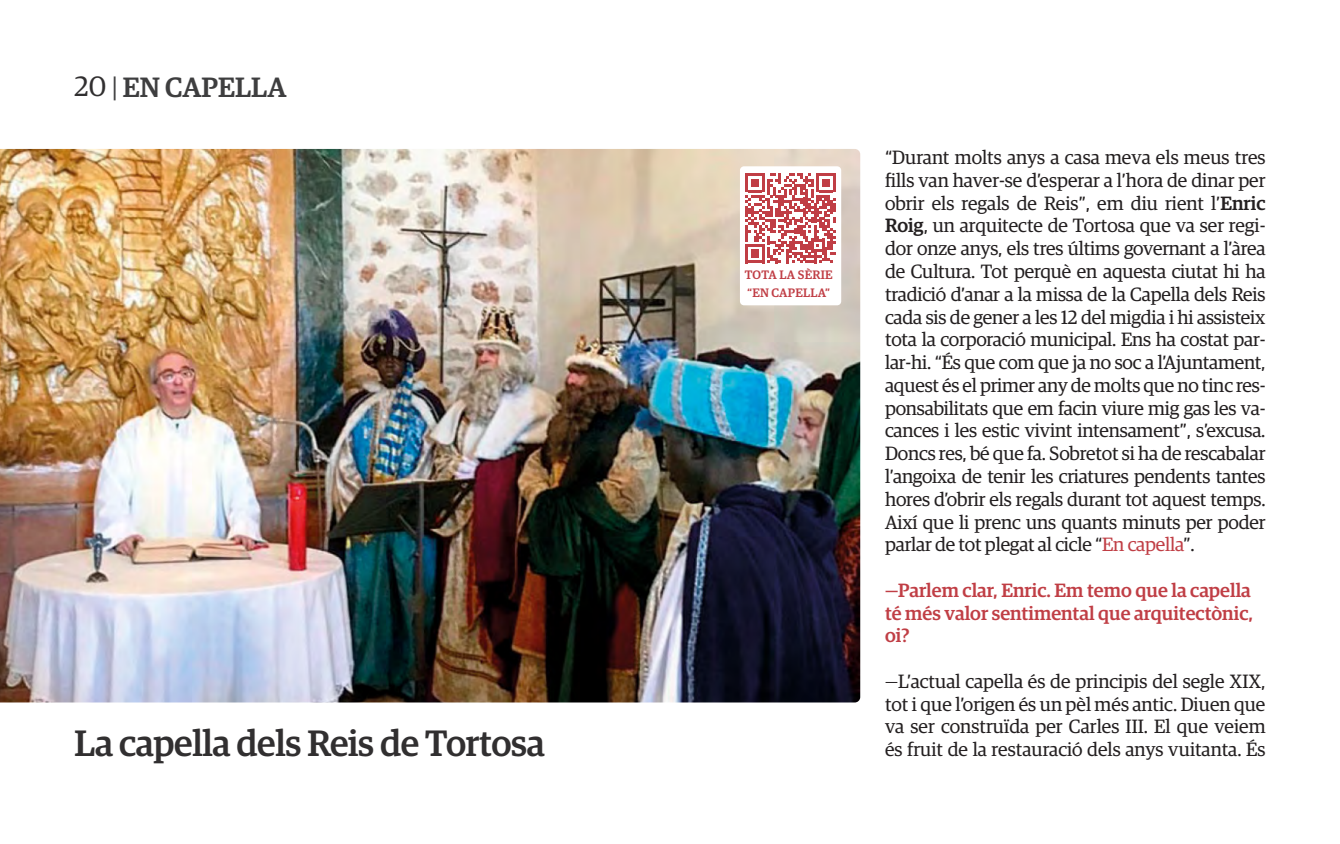
<style>
.page{position:relative;width:1340px;height:844px;background:#fff}
.page>*{position:absolute;margin:0;border:0;box-sizing:border-box;transform-origin:0 0}
.t1{font:500 36.75px "Guardian Egyp";letter-spacing:-.01em;color:#312f30}
.t2{font:500 28px "Guardian Egyp";color:#3e3e3f}
.t3{font:19.25px/22.8px "Guardian Egyp";color:#231f20;text-align:justify}
.t4{font:500 19.25px/22.8px "Guardian Egyp";color:#c03e45;text-align:justify}
.t5{font:500 12.25px/17.8px "Guardian Egyp";letter-spacing:.02em;color:#c03e45}
.s1{font-weight:400;color:#312f30}
.s2{font-weight:400}
.s3{font-weight:500}
.s4{color:#c03e45}
</style>
<div class="page">
<img style="left:0;top:149px;width:860px;height:553px">
<div style="left:740px;top:166px;width:101px;height:139px;background:#fff;border-radius:4px"></div>
<svg style="left:745px;top:173px;width:90px;height:90px"></svg>
<h2 class="t2" style="left:74px;top:67px;width:214px"><span class="s1">20</span> <span class="s2">|</span> EN CAPELLA</h2>
<p class="t3" style="left:885px;top:145px;width:382px">“Durant molts anys a casa meva els meus tres fills van haver-se d’esperar a l’hora de dinar per obrir els regals de Reis”, em diu rient l’<span class="s3">Enric Roig</span>, un arquitecte de Tortosa que va ser regi&shy;dor onze anys, els tres últims governant a l’àrea de Cultura. Tot perquè en aquesta ciutat hi ha tradició d’anar a la missa de la Capella dels Reis cada sis de gener a les 12 del migdia i hi assisteix tota la corporació municipal. Ens ha costat par&shy;lar-hi. “És que com que ja no soc a l’Ajuntament, aquest és el primer any de molts que no tinc res&shy;ponsabilitats que em facin viure mig gas les va&shy;cances i les estic vivint intensament”, s’excusa.<br>Doncs res, bé que fa. Sobretot si ha de rescabalar l’angoixa de tenir les criatures pendents tantes hores d’obrir els regals durant tot aquest temps.<br>Així que li prenc uns quants minuts per poder parlar de tot plegat al cicle “<span class="s4">En capella</span>”.</p>
<p class="t4" style="left:885px;top:577px;width:369px">—Parlem clar, Enric. Em temo que la capella té més valor sentimental que arquitectònic, oi?</p>
<p class="t3" style="left:885px;top:668px;width:382px">—L’actual capella és de principis del segle XIX, tot i que l’origen és un pèl més antic. Diuen que va ser construïda per Carles III. El que veiem</p>
<p class="t5" style="left:744px;top:265px;width:89px">TOTA LA SÈRIE “EN CAPELLA”</p>
<p class="t1" style="left:74px;top:717px;width:472px">La capella dels Reis de Tortosa</p>
<p class="t3" style="left:885px;top:736px;width:382px">és fruit de la restauració dels anys vuitanta. És</p>
</div>
